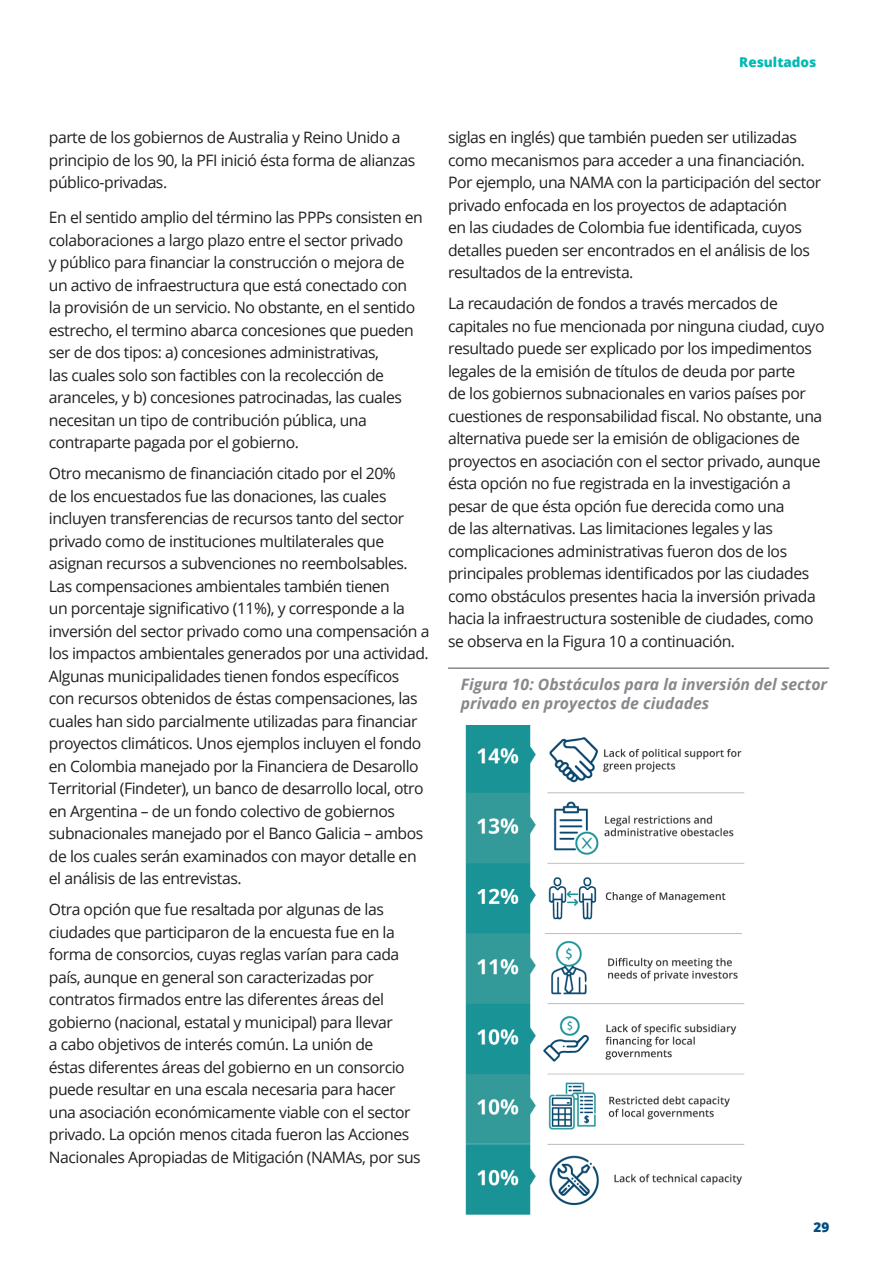
<style>
.page{position:relative;width:893px;height:1263px;background:#fff}
.page>*{position:absolute;margin:0;border:0;box-sizing:border-box;transform-origin:0 0}
.Parágrafo_Principal{font:15.75px/22.5px "Open Sans";letter-spacing:-.03em;color:#231f20}
.Parágrafo_de_IMAGEM{font:italic 700 15.75px/18.9px "Open Sans";color:#86888b}
.t1{font:800 13.5px "Open Sans";color:#03b9b4}
.t2{font:800 13.5px "Open Sans";color:#004e82}
</style>
<div class="page">
<hr style="left:448px;top:667px;width:381px;height:2px;background:#86888b">
<img style="left:465px;top:725px;width:280px;height:490px">
<p class="t1" style="left:739px;top:52px;width:79px">Resultados</p>
<p class="Parágrafo_Principal" style="left:49px;top:126px;width:368px">parte de los gobiernos de Australia y Reino Unido a principio de los 90, la PFI inició ésta forma de alianzas público-privadas.</p>
<p class="Parágrafo_Principal" style="left:49px;top:206px;width:375px">En el sentido amplio del término las PPPs consisten en colaboraciones a largo plazo entre el sector privado<br>y público para financiar la construcción o mejora de un activo de infraestructura que está conectado con la provisión de un servicio. No obstante, en el sentido estrecho, el termino abarca concesiones que pueden ser de dos tipos: a) concesiones administrativas,<br>las cuales solo son factibles con la recolección de aranceles, y b) concesiones patrocinadas, las cuales necesitan un tipo de contribución pública, una contraparte pagada por el gobierno.</p>
<p class="Parágrafo_Principal" style="left:49px;top:462px;width:382px">Otro mecanismo de financiación citado por el 20%<br>de los encuestados fue las donaciones, las cuales incluyen transferencias de recursos tanto del sector privado como de instituciones multilaterales que asignan recursos a subvenciones no reembolsables.<br>Las compensaciones ambientales también tienen<br>un porcentaje significativo (11%), y corresponde a la inversión del sector privado como una compensación a los impactos ambientales generados por una actividad.<br>Algunas municipalidades tienen fondos específicos<br>con recursos obtenidos de éstas compensaciones, las cuales han sido parcialmente utilizadas para financiar proyectos climáticos. Unos ejemplos incluyen el fondo en Colombia manejado por la Financiera de Desarollo Territorial (Findeter), un banco de desarrollo local, otro en Argentina – de un fondo colectivo de gobiernos subnacionales manejado por el Banco Galicia – ambos de los cuales serán examinados con mayor detalle en el análisis de las entrevistas.</p>
<p class="Parágrafo_Principal" style="left:49px;top:898px;width:373px">Otra opción que fue resaltada por algunas de las ciudades que participaron de la encuesta fue en la forma de consorcios, cuyas reglas varían para cada país, aunque en general son caracterizadas por contratos firmados entre las diferentes áreas del gobierno (nacional, estatal y municipal) para llevar<br>a cabo objetivos de interés común. La unión de<br>éstas diferentes áreas del gobierno en un consorcio puede resultar en una escala necesaria para hacer una asociación económicamente viable con el sector privado. La opción menos citada fueron las Acciones Nacionales Apropiadas de Mitigación (NAMAs, por sus</p>
<p class="Parágrafo_Principal" style="left:448px;top:126px;width:375px">siglas en inglés) que también pueden ser utilizadas como mecanismos para acceder a una financiación.<br>Por ejemplo, una NAMA con la participación del sector privado enfocada en los proyectos de adaptación<br>en las ciudades de Colombia fue identificada, cuyos detalles pueden ser encontrados en el análisis de los resultados de la entrevista.</p>
<p class="Parágrafo_Principal" style="left:448px;top:292px;width:378px">La recaudación de fondos a través mercados de capitales no fue mencionada por ninguna ciudad, cuyo resultado puede ser explicado por los impedimentos legales de la emisión de títulos de deuda por parte<br>de los gobiernos subnacionales en varios países por cuestiones de responsabilidad fiscal. No obstante, una alternativa puede ser la emisión de obligaciones de proyectos en asociación con el sector privado, aunque ésta opción no fue registrada en la investigación a pesar de que ésta opción fue derecida como una<br>de las alternativas. Las limitaciones legales y las complicaciones administrativas fueron dos de los principales problemas identificados por las ciudades como obstáculos presentes hacia la inversión privada hacia la infraestructura sostenible de ciudades, como se observa en la Figura 10 a continuación.</p>
<p class="Parágrafo_de_IMAGEM" style="left:461px;top:675px;width:368px">Figura 10: Obstáculos para la inversión del sector privado en proyectos de ciudades</p>
<p class="t2" style="left:814px;top:1216px;width:17px">29</p>
</div>
